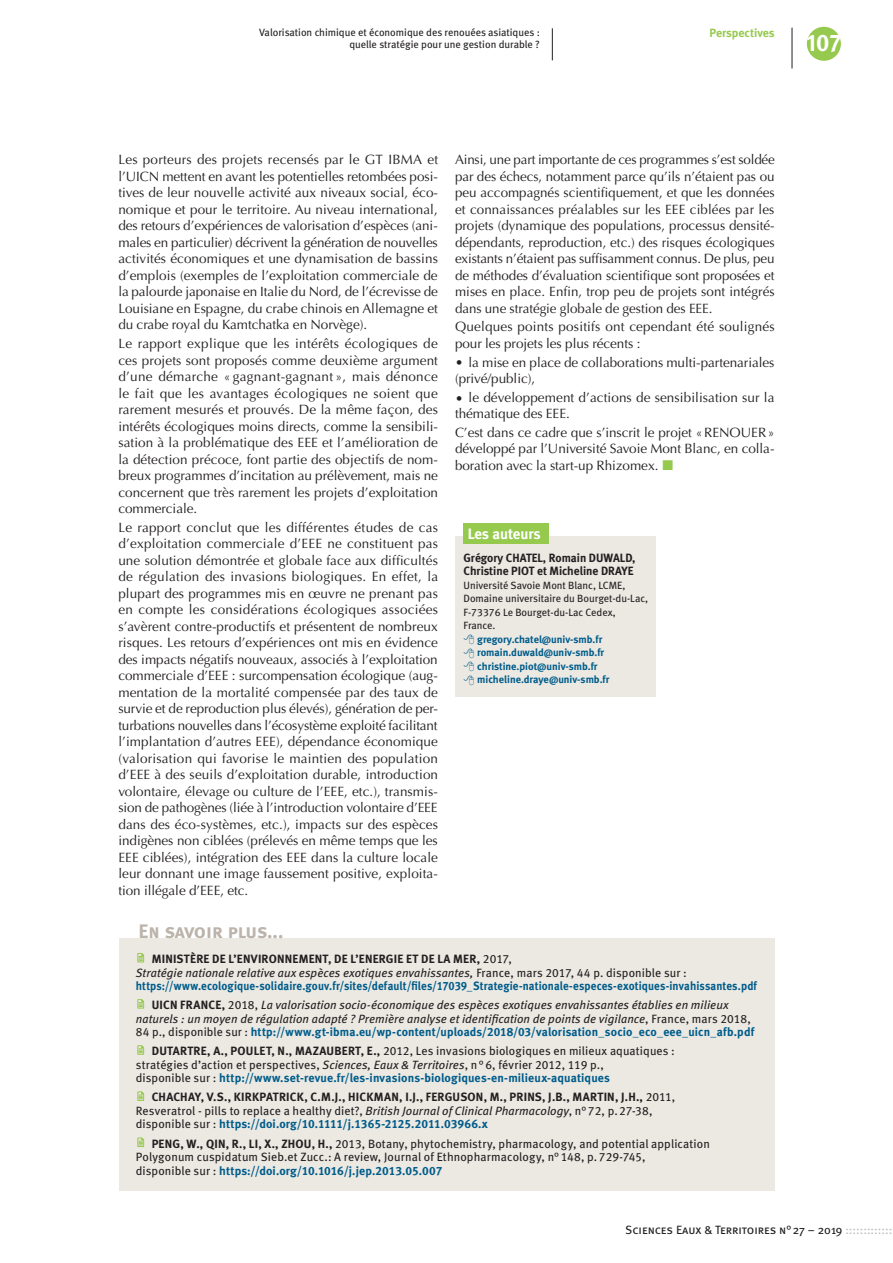
<style>
.page{position:relative;width:893px;height:1263px;background:#fff}
.page>*{position:absolute;margin:0;border:0;box-sizing:border-box;transform-origin:0 0}
.t1{font:24px "Meta Bold Caps Expert";color:#fff}
.t2{font:19.5px "Meta Bold LF Caps";letter-spacing:-.015em;color:#bcb4ab}
.contact-picto{font:15px "Meta Bold LF";letter-spacing:-.005em;color:#fff}
.t3{font:13.5px/16.5px "Optima";letter-spacing:-.005em;color:#231f20;text-align:justify}
.t4{font:13.5px/16.5px "Optima";letter-spacing:.015em;color:#231f20}
.références{font:12px/13.5px "Meta Book LF";letter-spacing:.01em;color:#231f20}
.références-2{font:italic 12px/13.5px "Meta Book LF";letter-spacing:.005em;color:#231f20}
.références-3{font:12px/13.5px "Meta Bold LF";letter-spacing:.015em;color:#005c8a;scale:.93 1}
.références-4{font:12px/13.5px "Meta Bold LF";letter-spacing:.01em;color:#231f20}
.contacts{font:12px/13.5px "Meta Bold LF";color:#231f20}
.t5{font:12px "Meta Book Caps";letter-spacing:-.005em;color:#231f20}
.t6{font:700 12px "Meta";color:#96ca4e}
.contacts-2{font:10.5px/13.5px "Meta Book LF";color:#231f20}
.contacts-3{font:10.5px/13.5px "Meta Bold LF";color:#005c8a}
.roulette_article{font:10.5px/12px "Meta Book LF";color:#231f20;text-align:right}
.s1{color:#231f20}
.s2{font-family:"Meta Book LF";color:#231f20}
.s3{font-family:"Meta Book LF";font-style:italic;color:#231f20}
.s4{font-family:"Meta Bold LF";font-style:normal}
.s5{font-style:normal}
.s6{font-family:"Meta Bold LF";font-style:normal;color:#005c8a}
.s7{font-family:"Meta Bold LF"}
.s8{font-style:italic}
.s9{font-family:"Meta Bold LF";color:#005c8a}
.s10{font-family:"Meta Book LF"}
.s11{font-family:"Meta Book LF";font-style:italic}
.s12{color:#005c8a}
.s13{color:#bcbdc0}
</style>
<div class="page">
<div style="left:807px;top:27px;width:34px;height:34px;background:#96ca4e;border-radius:50%"></div>
<hr style="left:792px;top:28px;width:1px;height:40px;background:#231f20">
<hr style="left:552px;top:28px;width:1px;height:32px;background:#231f20">
<div style="left:119px;top:938px;width:656px;height:253px;background:#ece9e3"></div>
<svg style="left:137px;top:953px;width:7px;height:9px"></svg>
<svg style="left:137px;top:999px;width:7px;height:9px"></svg>
<svg style="left:137px;top:1045px;width:7px;height:10px"></svg>
<svg style="left:137px;top:1091px;width:7px;height:10px"></svg>
<svg style="left:137px;top:1137px;width:7px;height:10px"></svg>
<div style="left:455px;top:536px;width:201px;height:160px;background:#ece9e3"></div>
<div style="left:463px;top:523px;width:86px;height:21px;background:#96ca4e"></div>
<p class="roulette_article" style="left:259px;top:26px;width:282px">Valorisation chimique et économique des renouées asiatiques : quelle stratégie pour une gestion durable ?</p>
<p class="t6" style="left:709px;top:26px;width:67px">Perspectives</p>
<h1 class="t1" style="left:806px;top:28px;width:37px">107</h1>
<p class="t3" style="left:118px;top:152px;width:321px">Les porteurs des projets recensés par le GT IBMA et l’UICN mettent en avant les potentielles retombées posi&shy;tives de leur nouvelle activité aux niveaux social, éco&shy;nomique et pour le territoire. Au niveau international, des retours d’expériences de valorisation d’espèces (ani&shy;males en particulier) décrivent la génération de nouvelles activités économiques et une dynamisation de bassins d’emplois (exemples de l’exploitation commerciale de la palourde japonaise en Italie du Nord, de l’écrevisse de Louisiane en Espagne, du crabe chinois en Allemagne et du crabe royal du Kamtchatka en Norvège).</p>
<p class="t3" style="left:118px;top:335px;width:321px">Le rapport explique que les intérêts écologiques de ces projets sont proposés comme deuxième argument d’une démarche « gagnant-gagnant », mais dénonce le fait que les avantages écologiques ne soient que rarement mesurés et prouvés. De la même façon, des intérêts écologiques moins directs, comme la sensibili&shy;sation à la problématique des EEE et l’amélioration de la détection précoce, font partie des objectifs de nom&shy;breux programmes d’incitation au prélèvement, mais ne concernent que très rarement les projets d’exploitation commerciale.</p>
<p class="t3" style="left:118px;top:519px;width:321px">Le rapport conclut que les différentes études de cas d’exploitation commerciale d’EEE ne constituent pas une solution démontrée et globale face aux difficultés de régulation des invasions biologiques. En effet, la plupart des programmes mis en œuvre ne prenant pas en compte les considérations écologiques associées s’avèrent contre-productifs et présentent de nombreux risques. Les retours d’expériences ont mis en évidence des impacts négatifs nouveaux, associés à l’exploitation commerciale d’EEE : surcompensation écologique (aug&shy;mentation de la mortalité compensée par des taux de survie et de reproduction plus élevés), génération de per&shy;turbations nouvelles dans l’écosystème exploité facilitant l’implantation d’autres EEE), dépendance économique (valorisation qui favorise le maintien des population d’EEE à des seuils d’exploitation durable, introduction volontaire, élevage ou culture de l’EEE, etc.), transmis&shy;sion de pathogènes (liée à l’introduction volontaire d’EEE dans des éco-systèmes, etc.), impacts sur des espèces indigènes non ciblées (prélevés en même temps que les EEE ciblées), intégration des EEE dans la culture locale leur donnant une image faussement positive, exploita&shy;tion illégale d’EEE, etc.</p>
<p class="t2" style="left:138px;top:920px;width:146px">En savoir plus...</p>
<p class="t3" style="left:455px;top:152px;width:321px">Ainsi, une part importante de ces programmes s’est soldée par des échecs, notamment parce qu’ils n’étaient pas ou peu accompagnés scientifiquement, et que les données et connaissances préalables sur les EEE ciblées par les projets (dynamique des populations, processus densité&shy;dépendants, reproduction, etc.) des risques écologiques existants n’étaient pas suffisamment connus. De plus, peu de méthodes d’évaluation scientifique sont proposées et mises en place. Enfin, trop peu de projets sont intégrés dans une stratégie globale de gestion des EEE.</p>
<p class="t4" style="left:455px;top:319px;width:321px">Quelques points positifs ont cependant été soulignés pour les projets les plus récents :</p>
<p class="t3" style="left:455px;top:354px;width:321px">• la mise en place de collaborations multi-partenariales (privé/public),</p>
<p class="t3" style="left:455px;top:389px;width:321px">• le développement d’actions de sensibilisation sur la thématique des EEE.</p>
<p class="t3" style="left:455px;top:424px;width:321px">C’est dans ce cadre que s’inscrit le projet «RENOUER» développé par l’Université Savoie Mont Blanc, en colla&shy;boration avec la start-up Rhizomex.</p>
<p class="contact-picto" style="left:468px;top:525px;width:75px">Les auteurs</p>
<p class="contacts" style="left:463px;top:550px;width:174px">Grégory CHATEL, Romain DUWALD,<br>Christine PIOT et Micheline DRAYE</p>
<p class="contacts-2" style="left:463px;top:578px;width:186px">Université Savoie Mont Blanc, LCME,<br>Domaine universitaire du Bourget-du-Lac,<br>F-73376 Le Bourget-du-Lac Cedex,<br>France.</p>
<p class="contacts-3" style="left:477px;top:632px;width:134px">gregory.chatel@univ-smb.fr romain.duwald@univ-smb.fr christine.piot@univ-smb.fr micheline.draye@univ-smb.fr</p>
<p class="références-3" style="left:136px;top:952px;width:669px;text-indent:16px"><span class="s1">MINISTÈRE DE L’ENVIRONNEMENT, DE L’ENERGIE ET DE LA MER,</span> <span class="s2">2017,<br></span><span class="s3">Stratégie nationale relative aux espèces exotiques envahissantes,</span> <span class="s2">France, mars 2017, 44 p. disponible sur : </span>https://www.ecologique-solidaire.gouv.fr/sites/default/files/17039_Strategie-nationale-especes-exotiques-invahissantes.pdf</p>
<p class="références-2" style="left:136px;top:998px;width:620px;text-indent:16px"><span class="s4">UICN FRANCE,</span> <span class="s5">2018,</span> La valorisation socio-économique des espèces exotiques envahissantes établies en milieux naturels : un moyen de régulation adapté ? Première analyse et identification de points de vigilance<span class="s5">, France, mars 2018,<br>84 p., disponible sur :</span> <span class="s6">http://www.gt-ibma.eu/wp-content/uploads/2018/03/valorisation_socio_eco_eee_uicn_afb.pdf</span></p>
<p class="références" style="left:136px;top:1044px;width:541px;text-indent:16px"><span class="s7">DUTARTRE, A., POULET, N., MAZAUBERT, E.,</span> 2012, Les invasions biologiques en milieux aquatiques : stratégies d’action et perspectives, <span class="s8">Sciences, Eaux &amp; Territoires</span>, n°6, février 2012, 119 p.,<br>disponible sur : <span class="s9">http://www.set-revue.fr/les-invasions-biologiques-en-milieux-aquatiques</span></p>
<p class="références-4" style="left:136px;top:1090px;width:541px;text-indent:16px">CHACHAY, V.S., KIRKPATRICK, C.M.J., HICKMAN, I.J., FERGUSON, M., PRINS, J.B., MARTIN, J.H., <span class="s10">2011,<br>Resveratrol - pills to replace a healthy diet?,</span> <span class="s11">British Journal of Clinical Pharmacology</span><span class="s10">, n°72, p.27-38, disponible sur :</span> <span class="s12">https://doi.org/10.1111/j.1365-2125.2011.03966.x</span></p>
<p class="références" style="left:136px;top:1136px;width:576px;text-indent:16px"><span class="s7">PENG, W., QIN, R., LI, X., ZHOU, H.,</span> 2013, Botany, phytochemistry, pharmacology, and potential application<br>Polygonum cuspidatum Sieb.et Zucc.: A review, Journal of Ethnopharmacology, n°148, p.729-745,<br>disponible sur : <span class="s9">https://doi.org/10.1016/j.jep.2013.05.007</span></p>
<p class="t5" style="left:625px;top:1223px;width:269px">Sciences Eaux &amp; Territoires n°27 – 2019 <span class="s13">:::::::::::::</span></p>
</div>
